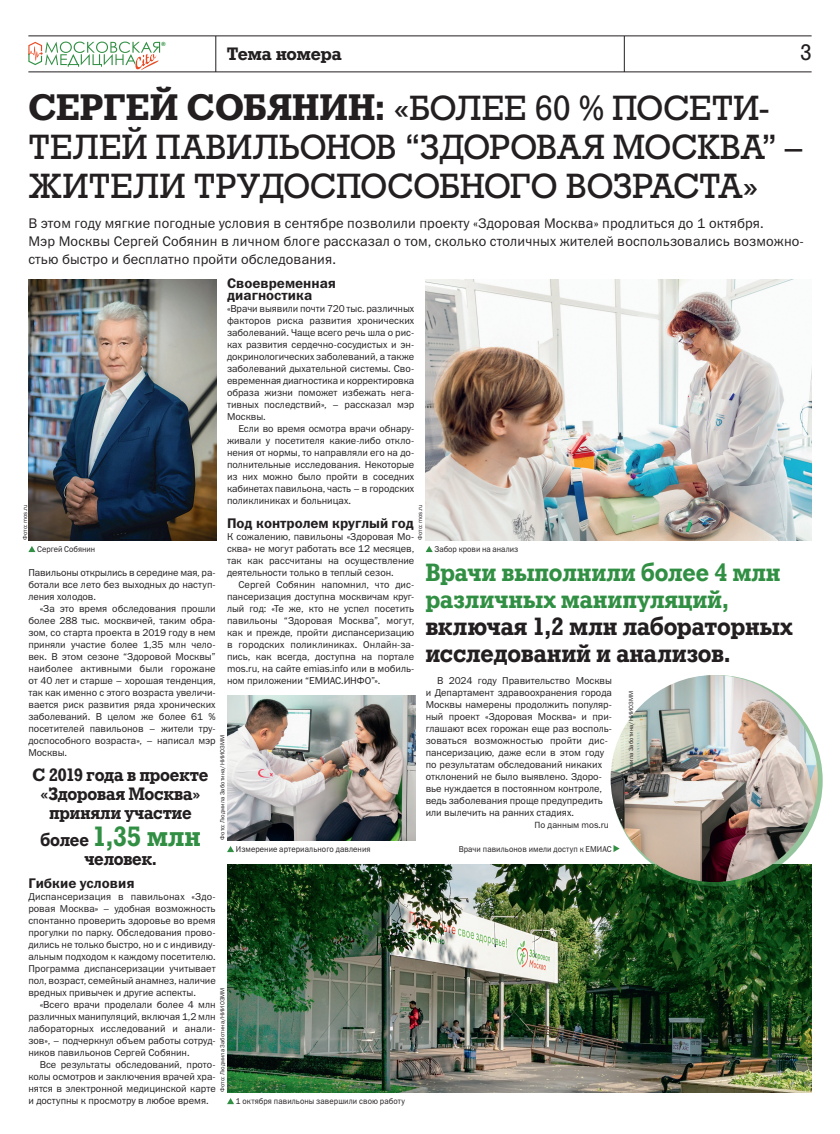
<style>
.page{position:relative;width:840px;height:1134px;background:#fff}
.page>*{position:absolute;margin:0;border:0;box-sizing:border-box;transform-origin:0 0}
.Заголовок___1{font:35px/39px "Geo Slb 712 Md BT";color:#231f20}
.VINOS{font:700 28px "Geo Slb 712 Md BT";color:#318f43;scale:.95 1}
.VINOS-2{font:700 25px/27px "Geo Slb 712 Md BT";letter-spacing:.01em;color:#231f20;scale:.95 1}
.t1{font:22.5px "Geo Slb 712 Md BT";color:#231f20}
.VINOS-3{font:700 18px/19px "Geo Slb 712 Md BT";letter-spacing:-.01em;color:#231f20;text-align:center;scale:.95 1}
.VINOS-4{font:700 18px "Geo Slb 712 Md BT";letter-spacing:-.01em;color:#231f20}
._02_LID_BIG{font:14px/18px "Franklin Gothic Book ITC";letter-spacing:.01em;color:#231f20}
._05_PODZAG{font:14px/12px "Franklin Gothic Demi ITC";color:#231f20}
._03_TEXT2{font:10px/12px "Franklin Gothic Book ITC";color:#231f20;text-align:justify}
._03_ТХТ{font:10px/12px "Franklin Gothic Book ITC";color:#231f20;text-align:justify}
._03_TEXT2-2{font:9px "Franklin Gothic Book ITC";color:#231f20}
._04_PODPIS_FOTO{font:8.5px "Franklin Gothic Book ITC";letter-spacing:.01em;color:#231f20;scale:.94 1}
.FOTO{font:6px "Franklin Gothic Book ITC";letter-spacing:.02em;color:#231f20}
.t2{font:6px "Franklin Gothic Demi ITC";color:#318f43}
.s1{font-weight:700;font-size:37px}
.s2{color:#318f43}
.s3{font-size:18px;color:#231f20}
</style>
<div class="page">
<hr style="left:28px;top:36px;width:783px;height:1px;background:#231f20">
<hr style="left:28px;top:72px;width:783px;height:1px;background:#231f20">
<hr style="left:215px;top:36px;width:1px;height:36px;background:#231f20">
<hr style="left:623px;top:36px;width:1px;height:36px;background:#231f20">
<svg style="left:28px;top:42px;width:132px;height:28px"></svg>
<img style="left:227px;top:864px;width:584px;height:228px">
<svg style="left:227px;top:1098px;width:7px;height:6px"></svg>
<svg style="left:227px;top:846px;width:7px;height:6px"></svg>
<svg style="left:613px;top:845px;width:6px;height:7px"></svg>
<img style="left:28px;top:279px;width:189px;height:261px">
<svg style="left:28px;top:546px;width:7px;height:6px"></svg>
<img style="left:425px;top:279px;width:386px;height:261px">
<svg style="left:425px;top:546px;width:7px;height:6px"></svg>
<svg style="left:610px;top:675px;width:212px;height:211px;background:#77a97e"></svg>
<img style="left:610px;top:675px;width:207px;height:207px;border-radius:103px">
<img style="left:227px;top:695px;width:188px;height:145px">
<p class="t2" style="left:161px;top:40px;width:6px">®</p>
<h3 class="VINOS-4" style="left:227px;top:42px;width:116px">Тема номера</h3>
<h3 class="t1" style="left:800px;top:38px;width:13px">3</h3>
<p class="Заголовок___1" style="left:29px;top:89px;width:775px"><span class="s1">СЕРГЕЙ СОБЯНИН:</span> «БОЛЕЕ 60 % ПОСЕТИ-<br>ТЕЛЕЙ ПАВИЛЬОНОВ “ЗДОРОВАЯ МОСКВА” –<br>ЖИТЕЛИ ТРУДОСПОСОБНОГО ВОЗРАСТА»</p>
<p class="_02_LID_BIG" style="left:28px;top:214px;width:776px">В этом году мягкие погодные условия в сентябре позволили проекту «Здоровая Москва» продлиться до 1 октября.<br>Мэр Москвы Сергей Собянин в личном блоге рассказал о том, сколько столичных жителей воспользовались возможно&shy;стью быстро и бесплатно пройти обследования.</p>
<p class="_05_PODZAG" style="left:227px;top:278px;width:110px">Своевременная диагностика</p>
<p class="_03_ТХТ" style="left:227px;top:302px;width:189px">«Врачи выявили почти 720 тыс. различных факторов риска развития хронических заболеваний. Чаще всего речь шла о рис&shy;ках развития сердечно-сосудистых и эн&shy;докринологических заболеваний, а также заболеваний дыхательной системы. Сво&shy;евременная диагностика и корректировка образа жизни поможет избежать нега&shy;тивных последствий», – рассказал мэр Москвы.</p>
<p class="_03_TEXT2" style="left:227px;top:422px;width:189px;text-indent:11px">Если во время осмотра врачи обнару&shy;живали у посетителя какие-либо откло&shy;нения от нормы, то направляли его на до&shy;полнительные исследования. Некоторые из них можно было пройти в соседних кабинетах павильона, часть – в городских поликлиниках и больницах.</p>
<p class="_05_PODZAG" style="left:227px;top:518px;width:188px">Под контролем круглый год</p>
<p class="_03_ТХТ" style="left:227px;top:530px;width:189px">К сожалению, павильоны «Здоровая Мо&shy;сква» не могут работать все 12 месяцев, так как рассчитаны на осуществление деятельности только в теплый сезон.</p>
<p class="_03_TEXT2" style="left:227px;top:578px;width:189px;text-indent:11px">Сергей Собянин напомнил, что дис&shy;пансеризация доступна москвичам круг&shy;лый год: «Те же, кто не успел посетить павильоны “Здоровая Москва”, могут, как и прежде, пройти диспансеризацию в городских поликлиниках. Онлайн-за&shy;пись, как всегда, доступна на портале mos.ru, на сайте emias.info или в мобиль&shy;ном приложении “ЕМИАС.ИНФО”».</p>
<p class="FOTO" style="left:21px;top:540px;width:37px;rotate:-90deg">Фото: mos.ru</p>
<p class="FOTO" style="left:416px;top:540px;width:37px;rotate:-90deg">Фото: mos.ru</p>
<p class="_04_PODPIS_FOTO" style="left:37px;top:544px;width:63px">Сергей Собянин</p>
<p class="_04_PODPIS_FOTO" style="left:434px;top:544px;width:90px">Забор крови на анализ</p>
<p class="VINOS-2" style="left:425px;top:560px;width:387px"><span class="s2">Врачи выполнили более 4 млн различных манипуляций, </span>включая 1,2 млн лабораторных исследований и анализов.</p>
<p class="_03_ТХТ" style="left:28px;top:566px;width:189px">Павильоны открылись в середине мая, ра&shy;ботали все лето без выходных до наступ&shy;ления холодов.</p>
<p class="_03_TEXT2" style="left:28px;top:602px;width:189px;text-indent:11px">«За это время обследования прошли более 288 тыс. москвичей, таким обра&shy;зом, со старта проекта в 2019 году в нем приняли участие более 1,35 млн чело&shy;век. В этом сезоне “Здоровой Москвы” наиболее активными были горожане от 40 лет и старше – хорошая тенденция, так как именно с этого возраста увеличи&shy;вается риск развития ряда хронических заболеваний. В целом же более 61 % посетителей павильонов – жители тру&shy;доспособного возраста», – написал мэр Москвы.</p>
<p class="_03_TEXT2" style="left:425px;top:674px;width:188px;text-align:left;text-indent:11px">В 2024 году Правительство Москвы и Департамент здравоохранения города Москвы намерены продолжить популяр&shy;ный проект «Здоровая Москва» и при&shy;глашают всех горожан еще раз восполь&shy;зоваться возможностью пройти дис&shy;пансеризацию, даже если в этом году по результатам обследований никаких отклонений не было выявлено. Здоро&shy;вье нуждается в постоянном контроле, ведь заболевания проще предупредить или вылечить на ранних стадиях.</p>
<p class="_03_TEXT2-2" style="left:534px;top:819px;width:76px">По данным mos.ru</p>
<p class="FOTO" style="left:626px;top:796px;width:106px;rotate:-90deg">Фото: Людмила Заботина/НИИОЗММ</p>
<p class="FOTO" style="left:218px;top:840px;width:106px;rotate:-90deg">Фото: Людмила Заботина/НИИОЗММ</p>
<p class="VINOS-3" style="left:33px;top:766px;width:187px">С 2019 года в проекте «Здоровая Москва» приняли участие</p>
<p class="VINOS" style="left:41px;top:817px;width:170px"><span class="s3">более</span> 1,35 млн</p>
<p class="VINOS-3" style="left:84px;top:850px;width:77px">человек.</p>
<p class="_04_PODPIS_FOTO" style="left:236px;top:844px;width:145px">Измерение артериального давления</p>
<p class="_04_PODPIS_FOTO" style="left:458px;top:844px;width:164px">Врачи павильонов имели доступ к ЕМИАС</p>
<p class="_05_PODZAG" style="left:28px;top:878px;width:107px">Гибкие условия</p>
<p class="_03_ТХТ" style="left:28px;top:890px;width:189px">Диспансеризация в павильонах «Здо&shy;ровая Москва» – удобная возможность спонтанно проверить здоровье во время прогулки по парку. Обследования прово&shy;дились не только быстро, но и с индивиду&shy;альным подходом к каждому посетителю.<br>Программа диспансеризации учитывает пол, возраст, семейный анамнез, наличие вредных привычек и другие аспекты.</p>
<p class="_03_TEXT2" style="left:28px;top:998px;width:189px;text-indent:11px">«Всего врачи проделали более 4 млн различных манипуляций, включая 1,2 млн лабораторных исследований и анали&shy;зов», – подчеркнул объем работы сотруд&shy;ников павильонов Сергей Собянин.</p>
<p class="_03_TEXT2" style="left:28px;top:1058px;width:189px;text-indent:11px">Все результаты обследований, прото&shy;колы осмотров и заключения врачей хра&shy;нятся в электронной медицинской карте и доступны к просмотру в любое время.</p>
<p class="FOTO" style="left:218px;top:1092px;width:106px;rotate:-90deg">Фото: Людмила Заботина/НИИОЗММ</p>
<p class="_04_PODPIS_FOTO" style="left:236px;top:1096px;width:181px">1 октября павильоны завершили свою работу</p>
</div>
